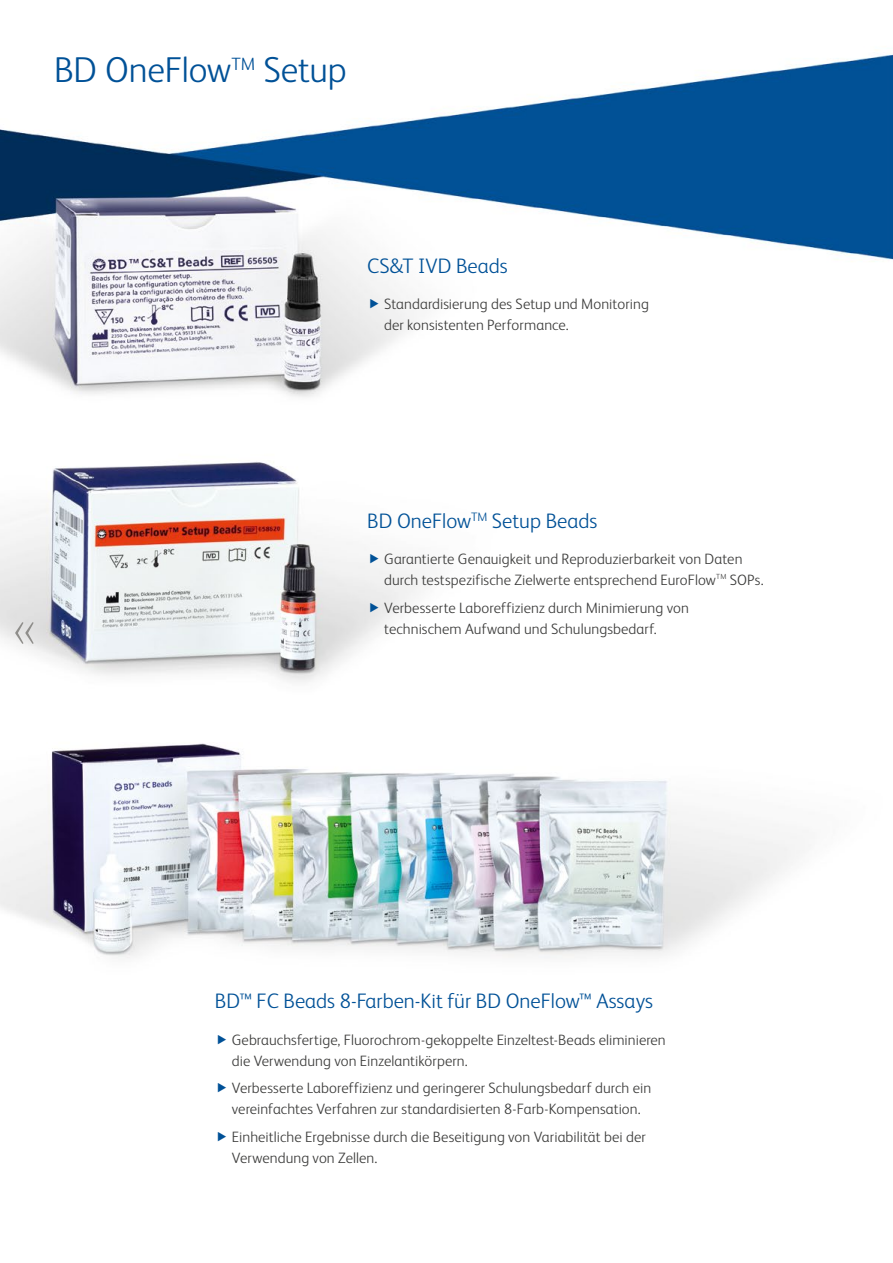
<style>
.page{position:relative;width:893px;height:1263px;background:#fff}
.page>*{position:absolute;margin:0;border:0;box-sizing:border-box;transform-origin:0 0}
.t1{font:300 36px "FS Albert Pro";letter-spacing:-.005em;color:#005197}
.t2{font:300 21px "FS Albert Pro";color:#005197}
.t3{font:300 15px/21px "FS Albert Pro";letter-spacing:.005em;color:#3c3c3b}
</style>
<div class="page">
<img style="left:0;top:54px;width:893px;height:904px">
<svg style="left:370px;top:554px;width:9px;height:9px"></svg>
<svg style="left:370px;top:603px;width:9px;height:9px"></svg>
<svg style="left:370px;top:299px;width:9px;height:10px"></svg>
<svg style="left:15px;top:622px;width:19px;height:22px"></svg>
<h1 class="t1" style="left:54px;top:45px;width:294px">BD OneFlow<sup>TM</sup> Setup</h1>
<h2 class="t2" style="left:367px;top:251px;width:142px">CS&amp;T IVD Beads</h2>
<p class="t3" style="left:384px;top:293px;width:266px">Standardisierung des Setup und Monitoring der konsistenten Performance.</p>
<h2 class="t2" style="left:367px;top:506px;width:232px">BD OneFlow<sup>TM</sup> Setup Beads</h2>
<p class="t3" style="left:384px;top:548px;width:381px">Garantierte Genauigkeit und Reproduzierbarkeit von Daten durch testspezifische Zielwerte entsprechend EuroFlow<sup>TM</sup> SOPs.</p>
<p class="t3" style="left:384px;top:596px;width:306px">Verbesserte Laboreffizienz durch Minimierung von technischem Aufwand und Schulungsbedarf.</p>
<h2 class="t2" style="left:215px;top:987px;width:440px">BD™ FC Beads 8-Farben-Kit für BD OneFlow™ Assays</h2>
<p class="t3" style="left:232px;top:1028px;width:435px">Gebrauchsfertige, Fluorochrom-gekoppelte Einzeltest-Beads eliminieren die Verwendung von Einzelantikörpern.</p>
<p class="t3" style="left:232px;top:1077px;width:421px">Verbesserte Laboreffizienz und geringerer Schulungsbedarf durch ein vereinfachtes Verfahren zur standardisierten 8-Farb-Kompensation.</p>
<p class="t3" style="left:232px;top:1125px;width:415px">Einheitliche Ergebnisse durch die Beseitigung von Variabilität bei der<br>Verwendung von Zellen.</p>
</div>
